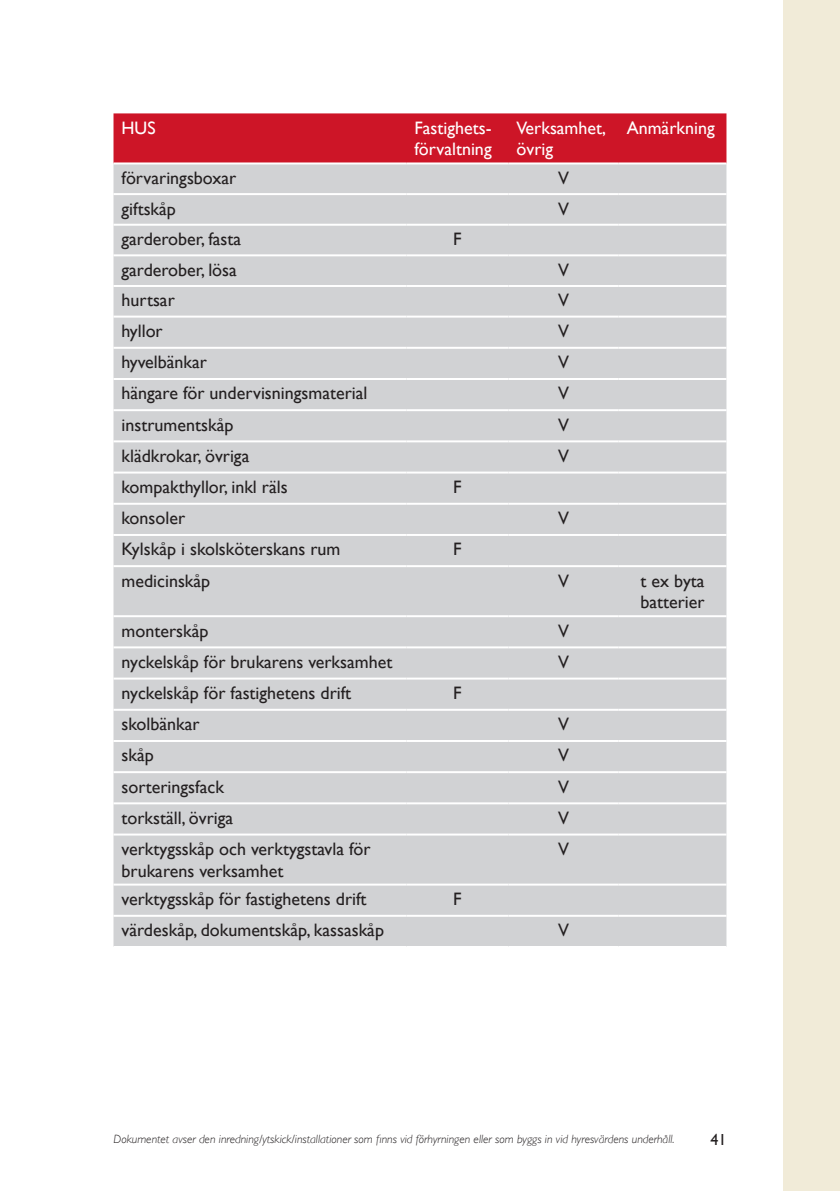
<style>
.page{position:relative;width:840px;height:1191px;background:#fff}
.page>*{position:absolute;margin:0;border:0;box-sizing:border-box;transform-origin:0 0}
.t1{font:18px/21.6px "Gill Sans";color:#231f20}
.t2{font:18px/21.6px "Gill Sans";color:#fff}
.t3{font:16px "Gill Sans";color:#231f20}
.t4{font:italic 300 12px "Gill Sans";color:#231f20}
</style>
<div class="page">
<div style="left:113px;top:113px;width:613px;height:49px;background:#cd1527"></div>
<div style="left:113px;top:164px;width:613px;height:782px;background:#d1d2d4"></div>
<hr style="left:113px;top:193px;width:293px;height:2px;background:#fff">
<hr style="left:406px;top:193px;width:102px;height:2px;background:#fff">
<hr style="left:508px;top:193px;width:110px;height:2px;background:#fff">
<hr style="left:618px;top:193px;width:108px;height:2px;background:#fff">
<hr style="left:113px;top:224px;width:293px;height:2px;background:#fff">
<hr style="left:406px;top:224px;width:102px;height:2px;background:#fff">
<hr style="left:508px;top:224px;width:110px;height:2px;background:#fff">
<hr style="left:618px;top:224px;width:108px;height:2px;background:#fff">
<hr style="left:113px;top:254px;width:293px;height:2px;background:#fff">
<hr style="left:406px;top:254px;width:102px;height:2px;background:#fff">
<hr style="left:508px;top:254px;width:110px;height:2px;background:#fff">
<hr style="left:618px;top:254px;width:108px;height:2px;background:#fff">
<hr style="left:113px;top:285px;width:293px;height:2px;background:#fff">
<hr style="left:406px;top:285px;width:102px;height:2px;background:#fff">
<hr style="left:508px;top:285px;width:110px;height:2px;background:#fff">
<hr style="left:618px;top:285px;width:108px;height:2px;background:#fff">
<hr style="left:113px;top:315px;width:293px;height:2px;background:#fff">
<hr style="left:406px;top:315px;width:102px;height:2px;background:#fff">
<hr style="left:508px;top:315px;width:110px;height:2px;background:#fff">
<hr style="left:618px;top:315px;width:108px;height:2px;background:#fff">
<hr style="left:113px;top:471px;width:293px;height:2px;background:#fff">
<hr style="left:406px;top:471px;width:102px;height:2px;background:#fff">
<hr style="left:508px;top:471px;width:110px;height:2px;background:#fff">
<hr style="left:618px;top:471px;width:108px;height:2px;background:#fff">
<hr style="left:113px;top:534px;width:293px;height:2px;background:#fff">
<hr style="left:406px;top:534px;width:102px;height:2px;background:#fff">
<hr style="left:508px;top:534px;width:110px;height:2px;background:#fff">
<hr style="left:618px;top:534px;width:108px;height:2px;background:#fff">
<hr style="left:113px;top:565px;width:293px;height:2px;background:#fff">
<hr style="left:406px;top:565px;width:102px;height:2px;background:#fff">
<hr style="left:508px;top:565px;width:110px;height:2px;background:#fff">
<hr style="left:618px;top:565px;width:108px;height:2px;background:#fff">
<hr style="left:113px;top:347px;width:293px;height:2px;background:#fff">
<hr style="left:406px;top:347px;width:102px;height:2px;background:#fff">
<hr style="left:508px;top:347px;width:110px;height:2px;background:#fff">
<hr style="left:618px;top:347px;width:108px;height:2px;background:#fff">
<hr style="left:113px;top:378px;width:293px;height:2px;background:#fff">
<hr style="left:406px;top:378px;width:102px;height:2px;background:#fff">
<hr style="left:508px;top:378px;width:110px;height:2px;background:#fff">
<hr style="left:618px;top:378px;width:108px;height:2px;background:#fff">
<hr style="left:113px;top:409px;width:293px;height:2px;background:#fff">
<hr style="left:406px;top:409px;width:102px;height:2px;background:#fff">
<hr style="left:508px;top:409px;width:110px;height:2px;background:#fff">
<hr style="left:618px;top:409px;width:108px;height:2px;background:#fff">
<hr style="left:113px;top:440px;width:293px;height:2px;background:#fff">
<hr style="left:406px;top:440px;width:102px;height:2px;background:#fff">
<hr style="left:508px;top:440px;width:110px;height:2px;background:#fff">
<hr style="left:618px;top:440px;width:108px;height:2px;background:#fff">
<hr style="left:113px;top:503px;width:293px;height:2px;background:#fff">
<hr style="left:406px;top:503px;width:102px;height:2px;background:#fff">
<hr style="left:508px;top:503px;width:110px;height:2px;background:#fff">
<hr style="left:618px;top:503px;width:108px;height:2px;background:#fff">
<hr style="left:113px;top:615px;width:293px;height:2px;background:#fff">
<hr style="left:406px;top:615px;width:102px;height:2px;background:#fff">
<hr style="left:508px;top:615px;width:110px;height:2px;background:#fff">
<hr style="left:618px;top:615px;width:108px;height:2px;background:#fff">
<hr style="left:113px;top:646px;width:293px;height:2px;background:#fff">
<hr style="left:406px;top:646px;width:102px;height:2px;background:#fff">
<hr style="left:508px;top:646px;width:110px;height:2px;background:#fff">
<hr style="left:618px;top:646px;width:108px;height:2px;background:#fff">
<hr style="left:113px;top:677px;width:293px;height:2px;background:#fff">
<hr style="left:406px;top:677px;width:102px;height:2px;background:#fff">
<hr style="left:508px;top:677px;width:110px;height:2px;background:#fff">
<hr style="left:618px;top:677px;width:108px;height:2px;background:#fff">
<hr style="left:113px;top:709px;width:293px;height:2px;background:#fff">
<hr style="left:406px;top:709px;width:102px;height:2px;background:#fff">
<hr style="left:508px;top:709px;width:110px;height:2px;background:#fff">
<hr style="left:618px;top:709px;width:108px;height:2px;background:#fff">
<hr style="left:113px;top:740px;width:293px;height:2px;background:#fff">
<hr style="left:406px;top:740px;width:102px;height:2px;background:#fff">
<hr style="left:508px;top:740px;width:110px;height:2px;background:#fff">
<hr style="left:618px;top:740px;width:108px;height:2px;background:#fff">
<hr style="left:113px;top:771px;width:293px;height:2px;background:#fff">
<hr style="left:406px;top:771px;width:102px;height:2px;background:#fff">
<hr style="left:508px;top:771px;width:110px;height:2px;background:#fff">
<hr style="left:618px;top:771px;width:108px;height:2px;background:#fff">
<hr style="left:113px;top:802px;width:293px;height:2px;background:#fff">
<hr style="left:406px;top:802px;width:102px;height:2px;background:#fff">
<hr style="left:508px;top:802px;width:110px;height:2px;background:#fff">
<hr style="left:618px;top:802px;width:108px;height:2px;background:#fff">
<hr style="left:113px;top:833px;width:293px;height:2px;background:#fff">
<hr style="left:406px;top:833px;width:102px;height:2px;background:#fff">
<hr style="left:508px;top:833px;width:110px;height:2px;background:#fff">
<hr style="left:618px;top:833px;width:108px;height:2px;background:#fff">
<hr style="left:113px;top:883px;width:293px;height:2px;background:#fff">
<hr style="left:406px;top:883px;width:102px;height:2px;background:#fff">
<hr style="left:508px;top:883px;width:110px;height:2px;background:#fff">
<hr style="left:618px;top:883px;width:108px;height:2px;background:#fff">
<hr style="left:113px;top:914px;width:293px;height:2px;background:#fff">
<hr style="left:406px;top:914px;width:102px;height:2px;background:#fff">
<hr style="left:508px;top:914px;width:110px;height:2px;background:#fff">
<hr style="left:618px;top:914px;width:108px;height:2px;background:#fff">
<div style="left:782px;top:0;width:57px;height:1191px;background:#f1ebd8"></div>
<p class="t2" style="left:121px;top:117px;width:36px">HUS</p>
<p class="t2" style="left:414px;top:117px;width:79px">Fastighets&shy;förvaltning</p>
<p class="t2" style="left:516px;top:117px;width:91px">Verksamhet, övrig</p>
<p class="t2" style="left:626px;top:117px;width:89px">Anmärkning</p>
<p class="t1" style="left:121px;top:167px;width:116px">förvaringsboxar</p>
<p class="t1" style="left:558px;top:167px;width:12px">V</p>
<p class="t1" style="left:121px;top:197px;width:56px">giftskåp</p>
<p class="t1" style="left:558px;top:197px;width:12px">V</p>
<p class="t1" style="left:121px;top:228px;width:121px">garderober, fasta</p>
<p class="t1" style="left:453px;top:228px;width:10px">F</p>
<p class="t1" style="left:121px;top:259px;width:117px">garderober, lösa</p>
<p class="t1" style="left:558px;top:259px;width:12px">V</p>
<p class="t1" style="left:121px;top:289px;width:55px">hurtsar</p>
<p class="t1" style="left:558px;top:289px;width:12px">V</p>
<p class="t1" style="left:121px;top:320px;width:43px">hyllor</p>
<p class="t1" style="left:558px;top:320px;width:12px">V</p>
<p class="t1" style="left:121px;top:351px;width:87px">hyvelbänkar</p>
<p class="t1" style="left:558px;top:351px;width:12px">V</p>
<p class="t1" style="left:121px;top:382px;width:247px">hängare för undervisningsmaterial</p>
<p class="t1" style="left:558px;top:382px;width:12px">V</p>
<p class="t1" style="left:121px;top:413px;width:113px">instrumentskåp</p>
<p class="t1" style="left:558px;top:413px;width:12px">V</p>
<p class="t1" style="left:121px;top:445px;width:129px">klädkrokar, övriga</p>
<p class="t1" style="left:558px;top:445px;width:12px">V</p>
<p class="t1" style="left:121px;top:476px;width:167px">kompakthyllor, inkl räls</p>
<p class="t1" style="left:453px;top:476px;width:10px">F</p>
<p class="t1" style="left:121px;top:507px;width:65px">konsoler</p>
<p class="t1" style="left:558px;top:507px;width:12px">V</p>
<p class="t1" style="left:121px;top:538px;width:220px">Kylskåp i skolsköterskans rum</p>
<p class="t1" style="left:453px;top:538px;width:10px">F</p>
<p class="t1" style="left:121px;top:569px;width:90px">medicinskåp</p>
<p class="t1" style="left:558px;top:569px;width:12px">V</p>
<p class="t1" style="left:640px;top:569px;width:66px">t ex byta batterier</p>
<p class="t1" style="left:121px;top:619px;width:88px">monterskåp</p>
<p class="t1" style="left:558px;top:619px;width:12px">V</p>
<p class="t1" style="left:121px;top:651px;width:272px">nyckelskåp för brukarens verksamhet</p>
<p class="t1" style="left:558px;top:651px;width:12px">V</p>
<p class="t1" style="left:121px;top:682px;width:231px">nyckelskåp för fastighetens drift</p>
<p class="t1" style="left:453px;top:682px;width:10px">F</p>
<p class="t1" style="left:121px;top:713px;width:80px">skolbänkar</p>
<p class="t1" style="left:558px;top:713px;width:12px">V</p>
<p class="t1" style="left:121px;top:744px;width:34px">skåp</p>
<p class="t1" style="left:558px;top:744px;width:12px">V</p>
<p class="t1" style="left:121px;top:775px;width:104px">sorteringsfack</p>
<p class="t1" style="left:558px;top:775px;width:12px">V</p>
<p class="t1" style="left:121px;top:806px;width:113px">torkställ, övriga</p>
<p class="t1" style="left:558px;top:806px;width:12px">V</p>
<p class="t1" style="left:121px;top:838px;width:250px">verktygsskåp och verktygstavla för brukarens verksamhet</p>
<p class="t1" style="left:558px;top:838px;width:12px">V</p>
<p class="t1" style="left:121px;top:888px;width:246px">verktygsskåp för fastighetens drift</p>
<p class="t1" style="left:453px;top:888px;width:10px">F</p>
<p class="t1" style="left:121px;top:919px;width:264px">värdeskåp, dokumentskåp, kassaskåp</p>
<p class="t1" style="left:558px;top:919px;width:12px">V</p>
<p class="t4" style="left:113px;top:1131px;width:562px">Dokumentet avser den inredning/ytskick/installationer som finns vid förhyrningen eller som byggs in vid hyresvärdens underhåll.</p>
<p class="t3" style="left:710px;top:1130px;width:17px">41</p>
</div>
